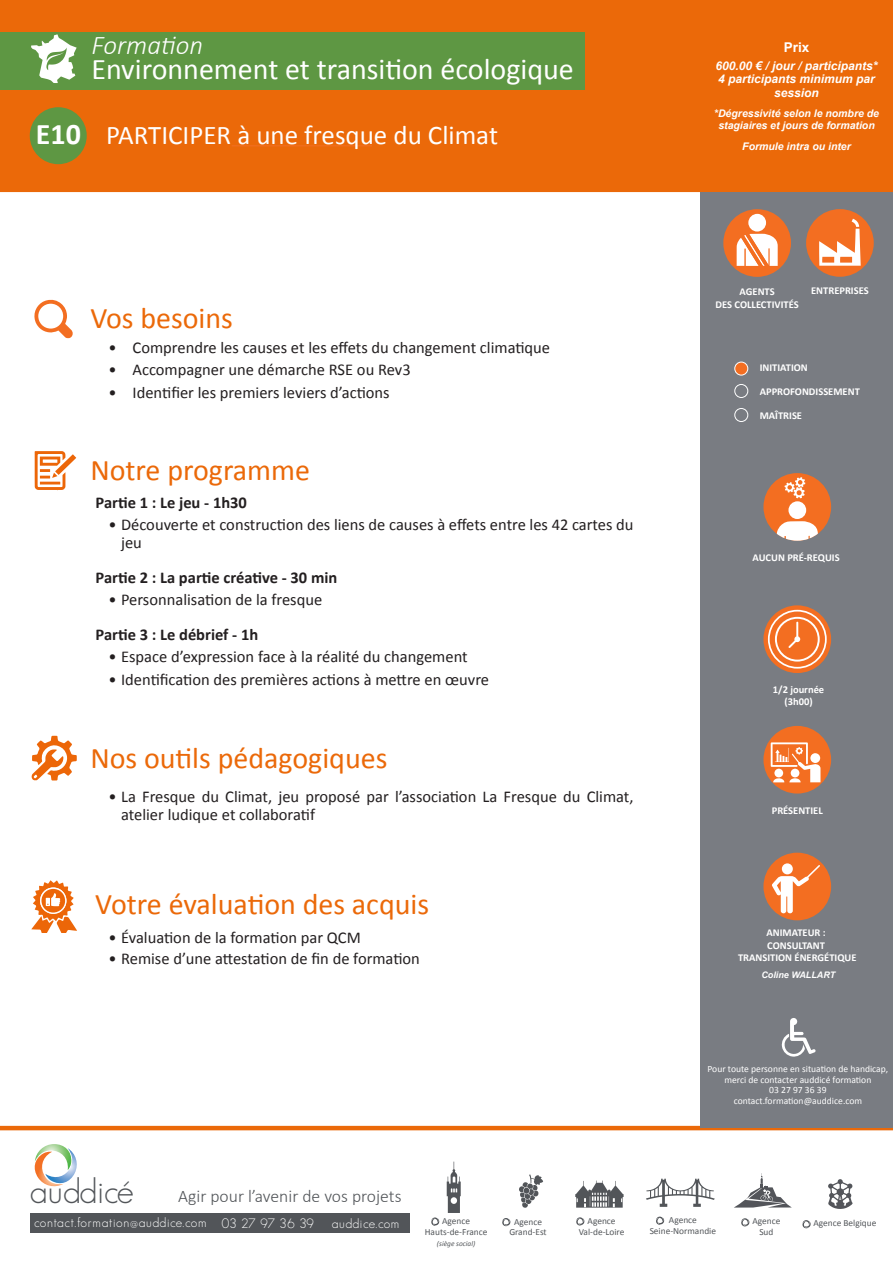
<style>
.page{position:relative;width:893px;height:1263px;background:#fff}
.page>*{position:absolute;margin:0;border:0;box-sizing:border-box;transform-origin:0 0}
.t1{font:300 34.95px "Geosans";color:#525559}
.t2{font:30px "Calibri";color:#eb6909}
.t3{font:30px "Calibri";color:#fff}
.t4{font:700 30px "Calibri";color:#fff}
.t5{font:27px "Calibri";color:#fff}
.t6{font:italic 300 27px "Calibri";color:#fff}
.t7{font:300 17.7px "Calibri";color:#525559}
.t8{font:16.5px/18px "Calibri";color:#231f20}
.Décalage{font:700 16.5px "Calibri";color:#231f20}
.t9{font:700 13.5px "Arial";color:#fff}
.t10{font:300 13.2px "Geosans";letter-spacing:.05em;color:#fff}
.t11{font:italic 700 12px/13.5px "Arial";color:#fff;text-align:center}
.t12{font:700 10.5px/12.6px "Calibri";color:#fff;text-align:center}
.t13{font:italic 700 10.5px/12px "Arial";color:#fff;text-align:center}
.t14{font:9.6px/10.5px "Calibri";color:#fff;text-align:center}
.t15{font:9.3px/10.6px "Calibri";color:#525559;text-align:center}
.t16{font:italic 700 9px "Arial";color:#fff}
.t17{font:italic 7.35px "Calibri";color:#525559}
</style>
<div class="page">
<div style="left:0;top:0;width:893px;height:192px;background:#eb6909"></div>
<hr style="left:0;top:1126px;width:893px;height:4px;background:#eb6909">
<svg style="left:34px;top:1144px;width:43px;height:43px"></svg>
<div style="left:30px;top:1213px;width:380px;height:19px;background:#525559"></div>
<svg style="left:431px;top:1217px;width:9px;height:9px"></svg>
<svg style="left:447px;top:1161px;width:14px;height:52px"></svg>
<svg style="left:646px;top:1179px;width:69px;height:28px"></svg>
<svg style="left:656px;top:1216px;width:9px;height:9px"></svg>
<svg style="left:502px;top:1218px;width:9px;height:9px"></svg>
<svg style="left:519px;top:1174px;width:24px;height:34px"></svg>
<svg style="left:576px;top:1217px;width:9px;height:9px"></svg>
<svg style="left:575px;top:1180px;width:49px;height:27px"></svg>
<svg style="left:741px;top:1218px;width:9px;height:9px"></svg>
<svg style="left:735px;top:1173px;width:56px;height:34px"></svg>
<svg style="left:802px;top:1220px;width:9px;height:9px"></svg>
<svg style="left:828px;top:1179px;width:25px;height:30px"></svg>
<div style="left:700px;top:192px;width:193px;height:935px;background:#797c82"></div>
<hr style="left:232px;top:146px;width:140px;height:1px;background:#f37024">
<div style="left:763px;top:726px;width:68px;height:67px;background:#f36e21;border-radius:50%"></div>
<svg style="left:771px;top:742px;width:49px;height:40px"></svg>
<div style="left:763px;top:473px;width:68px;height:68px;background:#f36e21;border-radius:50%"></div>
<svg style="left:777px;top:521px;width:41px;height:20px"></svg>
<div style="left:788px;top:501px;width:18px;height:18px;background:#fff;border-radius:50%"></div>
<svg style="left:784px;top:477px;width:21px;height:21px"></svg>
<div style="left:763px;top:853px;width:68px;height:67px;background:#f36e21;border-radius:50%"></div>
<svg style="left:782px;top:863px;width:11px;height:11px"></svg>
<svg style="left:772px;top:865px;width:48px;height:48px"></svg>
<svg style="left:763px;top:605px;width:68px;height:68px"></svg>
<svg style="left:775px;top:617px;width:45px;height:45px;background:#f5894a"></svg>
<div style="left:768px;top:610px;width:59px;height:59px;border:2px solid #fff;border-radius:50%"></div>
<div style="left:735px;top:362px;width:13px;height:13px;background:#f36e21;border-radius:50%"></div>
<div style="left:734px;top:362px;width:14px;height:13px;border:1px solid #fff;border-radius:50%"></div>
<div style="left:734px;top:384px;width:14px;height:14px;border:1px solid #fff;border-radius:50%"></div>
<div style="left:734px;top:408px;width:14px;height:14px;border:1px solid #fff;border-radius:50%"></div>
<div style="left:806px;top:209px;width:68px;height:68px;background:#f36e21;border-radius:50%"></div>
<svg style="left:819px;top:219px;width:42px;height:47px"></svg>
<div style="left:723px;top:209px;width:68px;height:68px;background:#f36e21;border-radius:50%"></div>
<div style="left:748px;top:214px;width:18px;height:18px;background:#fff;border-radius:50%"></div>
<svg style="left:737px;top:234px;width:41px;height:32px"></svg>
<svg style="left:781px;top:1018px;width:35px;height:39px"></svg>
<svg style="left:35px;top:451px;width:41px;height:40px"></svg>
<svg style="left:34px;top:299px;width:39px;height:39px"></svg>
<svg style="left:31px;top:736px;width:46px;height:44px"></svg>
<svg style="left:31px;top:880px;width:46px;height:53px"></svg>
<div style="left:0;top:32px;width:584px;height:58px;background:#5e9743"></div>
<svg style="left:31px;top:35px;width:46px;height:48px"></svg>
<div style="left:30px;top:107px;width:57px;height:57px;background:#5e9743;border-radius:50%"></div>
<p class="t6" style="left:91px;top:28px;width:113px">Formation</p>
<p class="t3" style="left:91px;top:50px;width:484px">Environnement et transition écologique</p>
<p class="t4" style="left:36px;top:115px;width:47px">E10</p>
<p class="t5" style="left:106px;top:118px;width:393px">PARTICIPER à une fresque du Climat</p>
<p class="t2" style="left:90px;top:299px;width:144px">Vos besoins</p>
<p class="t8" style="left:108px;top:339px;width:443px">• Comprendre les causes et les effets du changement climatique</p>
<p class="t8" style="left:108px;top:361px;width:304px">• Accompagner une démarche RSE ou Rev3</p>
<p class="t8" style="left:108px;top:383px;width:283px">• Identifier les premiers leviers d’actions</p>
<p class="t2" style="left:90px;top:451px;width:221px">Notre programme</p>
<p class="Décalage" style="left:96px;top:491px;width:153px">Partie 1 : Le jeu - 1h30</p>
<p class="t8" style="left:121px;top:515px;width:514px;text-indent:-13px">• Découverte et construction des liens de causes à effets entre les 42 cartes du jeu</p>
<p class="Décalage" style="left:96px;top:567px;width:243px">Partie 2 : La partie créative - 30 min</p>
<p class="t8" style="left:108px;top:591px;width:215px">• Personnalisation de la fresque</p>
<p class="Décalage" style="left:96px;top:624px;width:164px">Partie 3 : Le débrief - 1h</p>
<p class="t8" style="left:108px;top:648px;width:361px">• Espace d’expression face à la réalité du changement</p>
<p class="t8" style="left:108px;top:670px;width:382px">• Identification des premières actions à mettre en œuvre</p>
<p class="t2" style="left:90px;top:739px;width:299px">Nos outils pédagogiques</p>
<p class="t8" style="left:121px;top:787px;width:514px;text-indent:-13px">• La Fresque du Climat, jeu proposé par l’association La Fresque du Climat, atelier ludique et collaboratif</p>
<p class="t2" style="left:95px;top:885px;width:335px">Votre évaluation des acquis</p>
<p class="t8" style="left:108px;top:929px;width:254px">• Évaluation de la formation par QCM</p>
<p class="t8" style="left:108px;top:950px;width:313px">• Remise d’une attestation de fin de formation</p>
<p class="t9" style="left:784px;top:38px;width:27px">Prix</p>
<p class="t11" style="left:715px;top:59px;width:164px">600.00 € / jour / participants*</p>
<p class="t11" style="left:718px;top:73px;width:158px">4 participants minimum par session</p>
<p class="t13" style="left:714px;top:108px;width:167px">*Dégressivité selon le nombre de stagiaires et jours de formation</p>
<p class="t13" style="left:742px;top:140px;width:110px">Formule intra ou inter</p>
<p class="t12" style="left:740px;top:286px;width:37px">AGENTS</p>
<p class="t12" style="left:811px;top:284px;width:59px">ENTREPRISES</p>
<p class="t12" style="left:716px;top:298px;width:85px">DES COLLECTIVITÉS</p>
<p class="t12" style="left:760px;top:361px;width:50px">INITIATION</p>
<p class="t12" style="left:760px;top:385px;width:102px">APPROFONDISSEMENT</p>
<p class="t12" style="left:760px;top:409px;width:44px">MAÎTRISE</p>
<p class="t12" style="left:753px;top:551px;width:89px">AUCUN PRÉ-REQUIS</p>
<p class="t12" style="left:773px;top:683px;width:53px">1/2 journée (3h00)</p>
<p class="t12" style="left:772px;top:804px;width:53px">PRÉSENTIEL</p>
<p class="t12" style="left:738px;top:926px;width:120px">ANIMATEUR :<br>CONSULTANT<br>TRANSITION ÉNERGÉTIQUE</p>
<p class="t16" style="left:761px;top:969px;width:75px">Coline WALLART</p>
<p class="t14" style="left:707px;top:1064px;width:182px">Pour toute personne en situation de handicap, merci de contacter auddicé formation<br>03 27 97 36 39 contact.formation@auddice.com</p>
<h1 class="t1" style="left:30px;top:1171px;width:106px">auddicé</h1>
<p class="t10" style="left:34px;top:1215px;width:281px">contact.formation@auddice.com 03 27 97 36 39</p>
<p class="t10" style="left:332px;top:1216px;width:69px">auddice.com</p>
<p class="t7" style="left:178px;top:1185px;width:225px">Agir pour l’avenir de vos projets</p>
<p class="t15" style="left:425px;top:1216px;width:64px">Agence<br>Hauts-de-France</p>
<p class="t17" style="left:437px;top:1238px;width:40px">(siège social)</p>
<p class="t15" style="left:650px;top:1215px;width:68px">Agence<br>Seine-Normandie</p>
<p class="t15" style="left:509px;top:1216px;width:39px">Agence<br>Grand-Est</p>
<p class="t15" style="left:579px;top:1216px;width:47px">Agence<br>Val-de-Loire</p>
<p class="t15" style="left:752px;top:1216px;width:29px">Agence<br>Sud</p>
<p class="t15" style="left:813px;top:1218px;width:64px">Agence Belgique</p>
</div>
